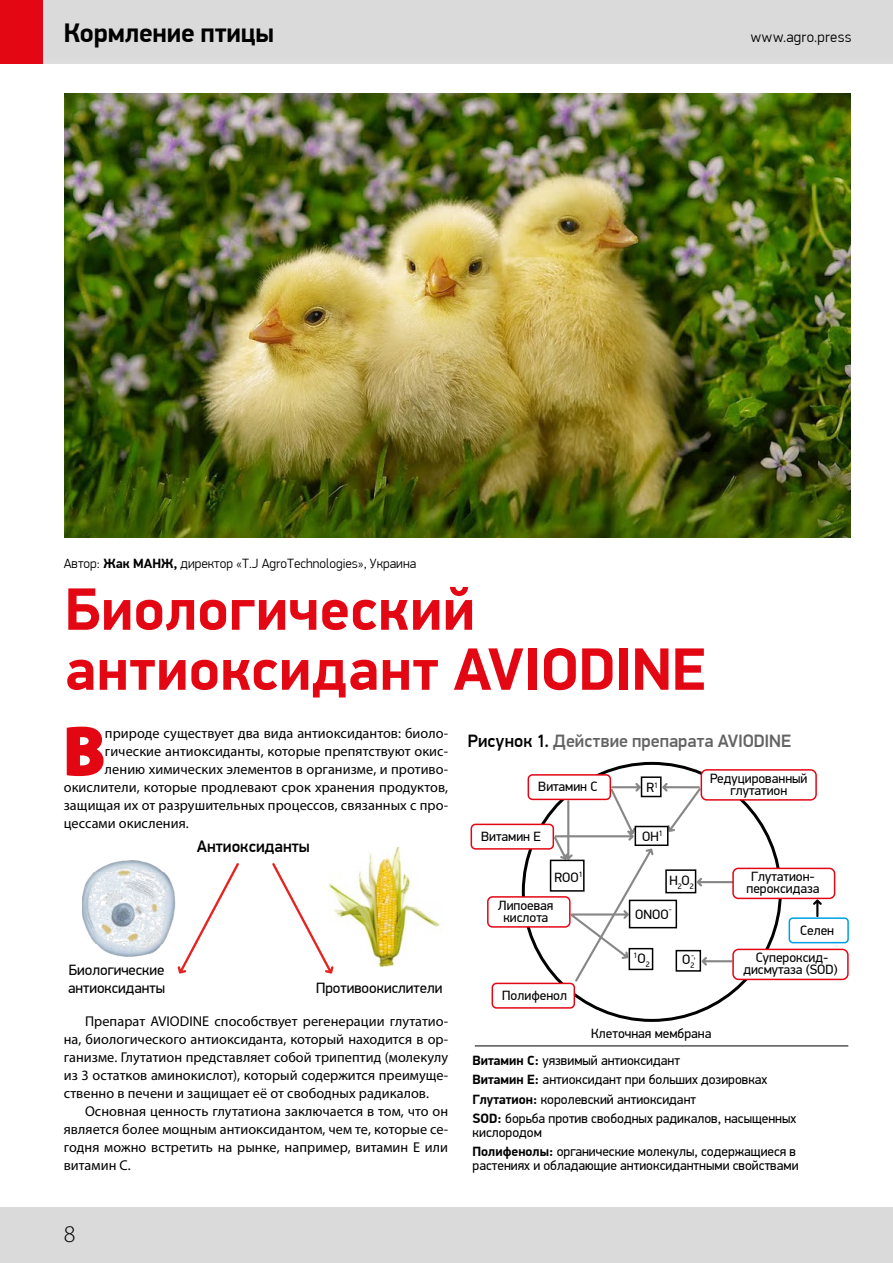
<style>
.page{position:relative;width:893px;height:1263px;background:#fff}
.page>*{position:absolute;margin:0;border:0;box-sizing:border-box;transform-origin:0 0}
.t1{font:700 67.65px "Myriad Pro";color:#e30613}
.t2{font:700 60px/60px "PF Din Display Pro";letter-spacing:.005em;color:#e30613}
.t3{font:700 27px "PF Din Display Pro";letter-spacing:-.005em;color:#000}
.t4{font:300 24px "Myriad Pro";color:#000}
.t5{font:500 18px "PF Din Display Pro";color:#646363}
.t6{font:500 16.8px "PF Din Display Pro";color:#000}
.t7{font:15px/18px "PF Din Display Pro";color:#000}
.t8{font:300 15px "PF Din Display Pro";letter-spacing:.025em;color:#000}
.t9{font:14.25px/18px "Myriad Pro";letter-spacing:.005em;color:#000;text-align:justify}
.t10{font:13.5px/19.5px "PF Din Display Pro";color:#000;text-align:center}
.t11{font:300 13.5px "PF Din Display Pro";color:#000}
.t12{font:7.8px "PF Din Display Pro";color:#000}
.s1{font-weight:700}
.s2{color:#000}
.s3{font-size:13.5px}
</style>
<div class="page">
<div style="left:0;top:1208px;width:893px;height:55px;background:#dadada"></div>
<div style="left:0;top:0;width:893px;height:64px;background:#dadada"></div>
<div style="left:0;top:0;width:43px;height:64px;background:#e30613"></div>
<svg style="left:66px;top:726px;width:38px;height:51px"></svg>
<svg style="left:662px;top:783px;width:39px;height:49px"></svg>
<svg style="left:554px;top:783px;width:100px;height:199px"></svg>
<svg style="left:697px;top:878px;width:35px;height:8px"></svg>
<svg style="left:701px;top:957px;width:31px;height:9px"></svg>
<svg style="left:813px;top:899px;width:9px;height:18px"></svg>
<div style="left:528px;top:775px;width:82px;height:24px;background:#fff;border-radius:4px"></div>
<div style="left:528px;top:774px;width:83px;height:26px;border:2px solid #e30613;border-radius:4px"></div>
<div style="left:471px;top:824px;width:83px;height:26px;border:2px solid #e30613;border-radius:4px"></div>
<div style="left:488px;top:897px;width:82px;height:30px;background:#fff;border-radius:5px"></div>
<div style="left:487px;top:896px;width:84px;height:32px;border:2px solid #e30613;border-radius:5px"></div>
<div style="left:492px;top:983px;width:83px;height:26px;border:2px solid #e30613;border-radius:4px"></div>
<div style="left:701px;top:769px;width:116px;height:32px;border:2px solid #e30613;border-radius:6px"></div>
<div style="left:732px;top:868px;width:103px;height:31px;border:2px solid #e30613;border-radius:5px"></div>
<div style="left:789px;top:917px;width:60px;height:26px;border:2px solid #009fe3;border-radius:4px"></div>
<div style="left:732px;top:949px;width:117px;height:31px;border:2px solid #e30613;border-radius:6px"></div>
<div style="left:641px;top:776px;width:21px;height:21px;border:2px solid #000"></div>
<div style="left:635px;top:826px;width:33px;height:20px;border:2px solid #000"></div>
<div style="left:550px;top:860px;width:35px;height:32px;border:2px solid #000"></div>
<div style="left:665px;top:869px;width:31px;height:24px;border:2px solid #000"></div>
<div style="left:629px;top:900px;width:48px;height:28px;border:2px solid #000"></div>
<div style="left:629px;top:948px;width:24px;height:22px;border:2px solid #000"></div>
<div style="left:676px;top:950px;width:25px;height:22px;border:2px solid #000"></div>
<hr style="left:475px;top:1046px;width:373px;height:1px;background:#000">
<img style="left:65px;top:94px;width:785px;height:444px">
<img style="left:82px;top:860px;width:96px;height:109px">
<img style="left:334px;top:847px;width:106px;height:119px">
<svg style="left:178px;top:863px;width:61px;height:111px"></svg>
<svg style="left:272px;top:863px;width:62px;height:111px"></svg>
<h3 class="t3" style="left:64px;top:17px;width:212px">Кормление птицы</h3>
<p class="t8" style="left:751px;top:28px;width:102px">www.agro.press</p>
<p class="t11" style="left:64px;top:556px;width:354px">Автор: <span class="s1">Жак МАНЖ,</span> директор «T.J AgroTechnologies», Украина</p>
<h2 class="t2" style="left:65px;top:581px;width:643px">Биологический антиоксидант AVIODINE</h2>
<h1 class="t1" style="left:64px;top:707px;width:42px">В</h1>
<p class="t9" style="left:105px;top:724px;width:345px">природе существует два вида антиоксидантов: биоло-</p>
<p class="t5" style="left:468px;top:730px;width:325px"><span class="s2">Рисунок 1.</span> Действие препарата AVIODINE</p>
<p class="t10" style="left:538px;top:777px;width:61px">Витамин С</p>
<p class="t10" style="left:481px;top:827px;width:61px">Витамин Е</p>
<p class="t9" style="left:105px;top:742px;width:345px">гические антиоксиданты, которые препятствуют окис-</p>
<p class="t9" style="left:105px;top:760px;width:345px">лению химических элементов в организме, и противо-</p>
<p class="t9" style="left:64px;top:778px;width:386px">окислители, которые продлевают срок хранения продуктов,</p>
<p class="t9" style="left:64px;top:796px;width:386px">защищая их от разрушительных процессов, связанных с про-</p>
<p class="t9" style="left:64px;top:814px;width:127px">цессами окисления.</p>
<p class="t10" style="left:710px;top:772px;width:99px;line-height:12px">Редуцированный глутатион</p>
<p class="t10" style="left:646px;top:778px;width:13px">R<sup>1</sup></p>
<p class="t10" style="left:642px;top:827px;width:22px">OH<sup>1</sup></p>
<p class="t6" style="left:197px;top:836px;width:115px">Антиоксиданты</p>
<p class="t7" style="left:68px;top:961px;width:99px">Биологические антиоксиданты</p>
<p class="t7" style="left:316px;top:979px;width:128px">Противоокислители</p>
<p class="t9" style="left:64px;top:1012px;width:386px;text-indent:21px">Препарат AVIODINE способствует регенерации глутатио&shy;на, биологического антиоксиданта, который находится в ор&shy;ганизме. Глутатион представляет собой трипептид (молекулу из 3 остатков аминокислот), который содержится преимуще&shy;ственно в печени и защищает её от свободных радикалов.</p>
<p class="t9" style="left:64px;top:1102px;width:386px;text-indent:21px">Основная ценность глутатиона заключается в том, что он является более мощным антиоксидантом, чем те, которые се&shy;годня можно встретить на рынке, например, витамин Е или витамин С.</p>
<h3 class="t4" style="left:64px;top:1219px;width:13px">8</h3>
<p class="t10" style="left:554px;top:867px;width:30px">ROO<sup>1</sup></p>
<p class="t10" style="left:669px;top:870px;width:26px">H<sub>2</sub>O<sub>2</sub></p>
<p class="t10" style="left:635px;top:905px;width:35px">ONOO</p>
<p class="t10" style="left:498px;top:899px;width:57px;line-height:12px">Липоевая кислота</p>
<p class="t12" style="left:669px;top:904px;width:5px">-</p>
<p class="t10" style="left:502px;top:986px;width:66px">Полифенол</p>
<p class="t12" style="left:633px;top:955px;width:18px">1<span class="s3">O</span>2</p>
<p class="t10" style="left:682px;top:949px;width:14px">O<sub>2</sub></p>
<p class="t12" style="left:691px;top:951px;width:5px">-</p>
<p class="t10" style="left:591px;top:1023px;width:122px">Клеточная мембрана</p>
<p class="t10" style="left:747px;top:871px;width:74px;line-height:12px">Глутатион&shy;пероксидаза</p>
<p class="t10" style="left:756px;top:916px;width:80px;line-height:27.8px;text-align:left;text-indent:44px">Селен<br>Супероксид-</p>
<p class="t10" style="left:743px;top:960px;width:96px">дисмутаза (SOD)</p>
<p class="t10" style="left:473px;top:1050px;width:325px;text-align:left"><span class="s1">Витамин C:</span> уязвимый антиоксидант<br><span class="s1">Витамин E:</span> антиоксидант при больших дозировках <span class="s1">Глутатион:</span> королевский антиоксидант<br><span class="s1">SOD:</span> борьба против свободных радикалов, насыщенных</p>
<p class="t10" style="left:473px;top:1122px;width:325px;text-align:left">кислородом<br><span class="s1">Полифенолы:</span> органические молекулы, содержащиеся в</p>
<p class="t10" style="left:473px;top:1155px;width:327px">растениях и обладающие антиоксидантными свойствами</p>
</div>
